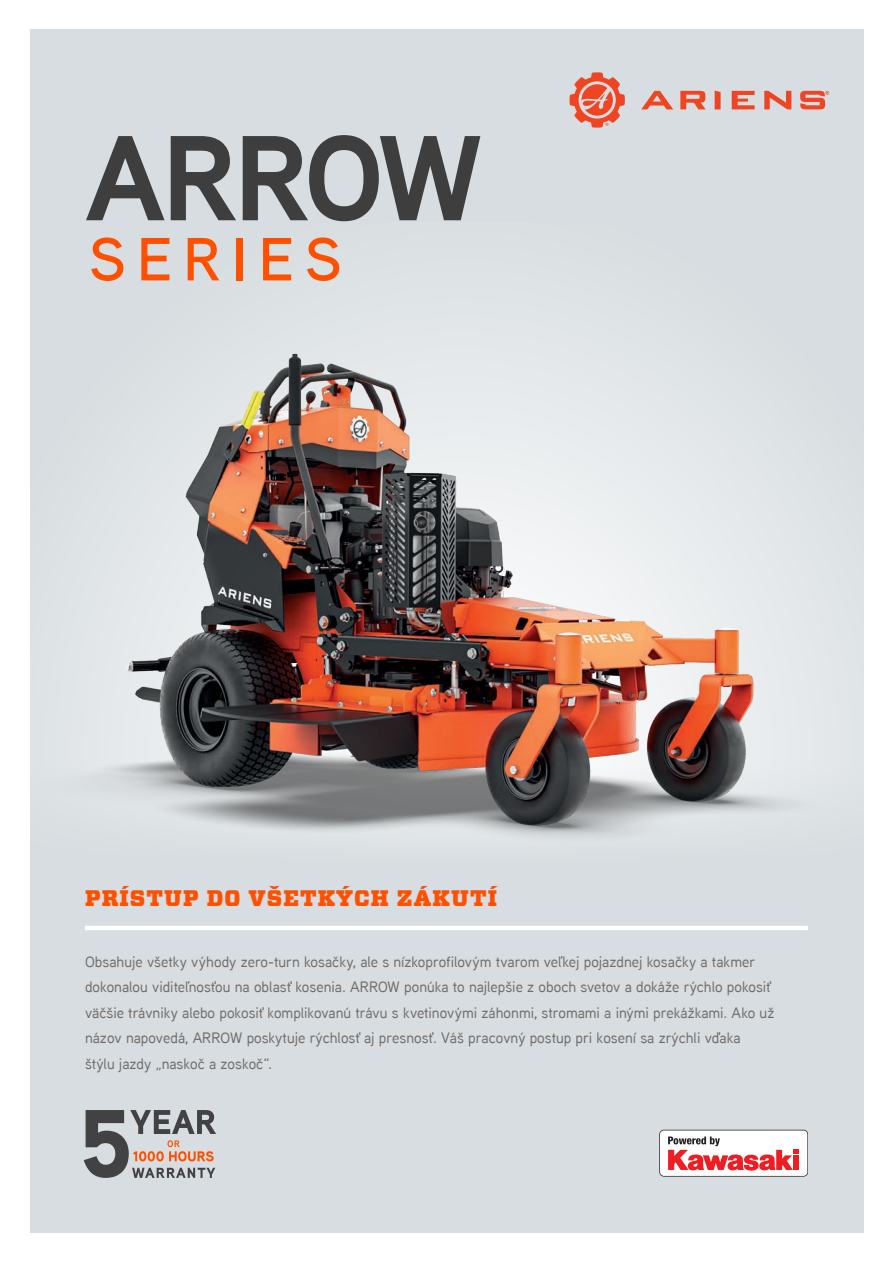
<style>
.page{position:relative;width:893px;height:1263px;background:#fff}
.page>*{position:absolute;margin:0;border:0;box-sizing:border-box;transform-origin:0 0}
.t1{font:700 120.6px "Aaux Next";letter-spacing:-.035em;color:#3e3e3f}
.t2{font:600 60.75px "Aaux Next";letter-spacing:.18em;color:#ff5000}
._2022_Headline{font:900 22.5px "Vitesse";letter-spacing:.05em;color:#ff5000}
._2022_Main_Paragraph{font:500 15px/25.5px "Aaux Next";color:#716c6b}
</style>
<div class="page">
<div style="left:31px;top:30px;width:833px;height:1203px;background:#d7dde0"></div>
<svg style="left:84px;top:1110px;width:132px;height:68px"></svg>
<img style="left:30px;top:323px;width:817px;height:565px">
<svg style="left:641px;top:91px;width:188px;height:18px"></svg>
<svg style="left:569px;top:72px;width:56px;height:56px"></svg>
<svg style="left:659px;top:1130px;width:149px;height:46px;background:#efbebf"></svg>
<hr style="left:85px;top:926px;width:723px;height:4px;background:#fff">
<p class="t1" style="left:86px;top:93px;width:398px">ARROW</p>
<p class="t2" style="left:89px;top:217px;width:254px">SERIES</p>
<p class="_2022_Headline" style="left:85px;top:883px;width:414px">PRÍSTUP DO VŠETKÝCH ZÁKUTÍ</p>
<p class="_2022_Main_Paragraph" style="left:85px;top:948px;width:691px">Obsahuje všetky výhody zero-turn kosačky, ale s nízkoprofilovým tvarom veľkej pojazdnej kosačky a takmer dokonalou viditeľnosťou na oblasť kosenia. ARROW ponúka to najlepšie z oboch svetov a dokáže rýchlo pokosiť väčšie trávniky alebo pokosiť komplikovanú trávu s kvetinovými záhonmi, stromami a inými prekážkami. Ako už názov napovedá, ARROW poskytuje rýchlosť aj presnosť. Váš pracovný postup pri kosení sa zrýchli vďaka<br>štýlu jazdy „naskoč a zoskoč“.</p>
</div>
